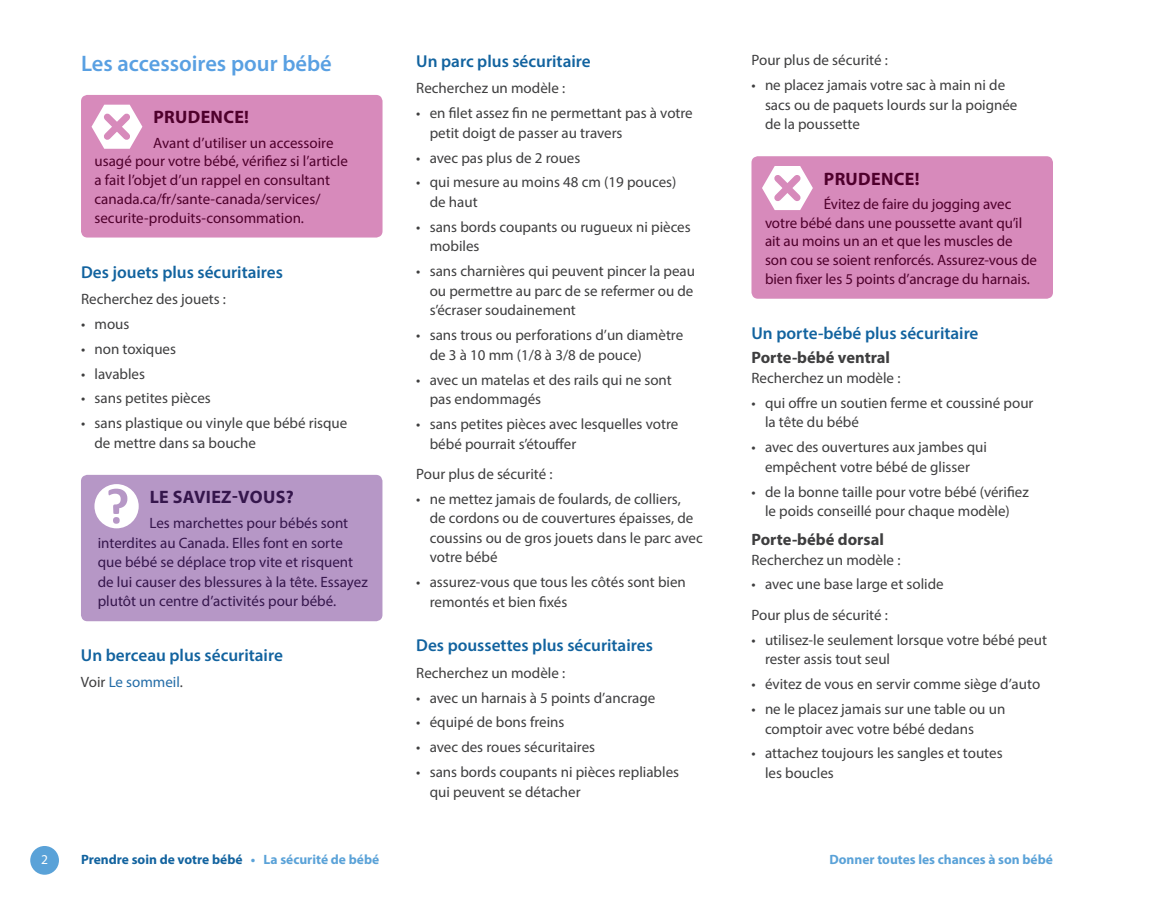
<style>
.page{position:relative;width:1161px;height:905px;background:#fff}
.page>*{position:absolute;margin:0;border:0;box-sizing:border-box;transform-origin:0 0}
.t1{font:600 22.5px "Myriad Pro";color:#59a0e2}
.t2{font:700 18px "Myriad Pro";letter-spacing:.02em;color:#4f002c}
.t3{font:700 18px "Myriad Pro";letter-spacing:.02em;color:#35164c}
.t4{font:600 17.25px "Myriad Pro";color:#12639f}
.t5{font:700 16.5px "Myriad Pro";color:#3e3e3f}
.t6{font:15px/19.5px "Myriad Pro";color:#3e3e3f}
.t7{font:15px/18.8px "Myriad Pro";letter-spacing:-.005em;color:#4f002c}
.t8{font:15px/19.5px "Myriad Pro";color:#35164c}
.t9{font:15px "Myriad Pro";color:#236ca7}
.t10{font:700 13.5px "Myriad Pro";color:#12639f}
.t11{font:700 13.5px "Myriad Pro";color:#5aa2d8}
.t12{font:13.5px "Myriad Pro";color:#fff}
.s1{color:#3e3e3f}
.s2{color:#5aa2d8}
</style>
<div class="page">
<div style="left:30px;top:846px;width:29px;height:28px;background:#5aa2d8;border-radius:50%"></div>
<div style="left:751px;top:156px;width:302px;height:143px;background:#d78abb;border-radius:6px"></div>
<svg style="left:762px;top:166px;width:51px;height:44px"></svg>
<div style="left:81px;top:475px;width:301px;height:146px;background:#b697c6;border-radius:6px"></div>
<div style="left:94px;top:484px;width:45px;height:44px;background:#fff;border-radius:50%"></div>
<div style="left:113px;top:517px;width:7px;height:6px;background:#b697c6;border-radius:50%"></div>
<svg style="left:108px;top:488px;width:19px;height:26px"></svg>
<div style="left:81px;top:95px;width:302px;height:142px;background:#d78abb;border-radius:6px"></div>
<svg style="left:92px;top:105px;width:50px;height:44px"></svg>
<h1 class="t1" style="left:81px;top:49px;width:252px">Les accessoires pour bébé</h1>
<p class="t2" style="left:153px;top:106px;width:97px">PRUDENCE!</p>
<p class="t7" style="left:95px;top:133px;width:255px;text-indent:59px">Avant d’utiliser un accessoire usagé pour votre bébé, vérifiez si l’article a fait l’objet d’un rappel en consultant canada.ca/fr/sante-canada/services/ securite-produits-consommation.</p>
<p class="t4" style="left:81px;top:261px;width:203px">Des jouets plus sécuritaires</p>
<p class="t6" style="left:81px;top:289px;width:147px">Recherchez des jouets :</p>
<p class="t6" style="left:81px;top:313px;width:50px">• mous</p>
<p class="t6" style="left:81px;top:338px;width:97px">• non toxiques</p>
<p class="t6" style="left:81px;top:363px;width:66px">• lavables</p>
<p class="t6" style="left:81px;top:388px;width:131px">• sans petites pièces</p>
<p class="t6" style="left:95px;top:413px;width:254px;text-indent:-14px">• sans plastique ou vinyle que bébé risque de mettre dans sa bouche</p>
<p class="t3" style="left:150px;top:485px;width:145px">LE SAVIEZ-VOUS?</p>
<p class="t8" style="left:98px;top:513px;width:272px;text-indent:52px">Les marchettes pour bébés sont interdites au Canada. Elles font en sorte que bébé se déplace trop vite et risquent de lui causer des blessures à la tête. Essayez plutôt un centre d’activités pour bébé.</p>
<p class="t4" style="left:81px;top:644px;width:203px">Un berceau plus sécuritaire</p>
<p class="t9" style="left:81px;top:673px;width:103px"><span class="s1">Voir</span> Le sommeil<span class="s1">.</span></p>
<p class="t4" style="left:416px;top:50px;width:176px">Un parc plus sécuritaire</p>
<p class="t6" style="left:416px;top:78px;width:150px">Recherchez un modèle :</p>
<p class="t6" style="left:430px;top:103px;width:265px;text-indent:-14px">• en filet assez fin ne permettant pas à votre petit doigt de passer au travers</p>
<p class="t6" style="left:416px;top:147px;width:166px">• avec pas plus de 2 roues</p>
<p class="t6" style="left:430px;top:172px;width:248px;text-indent:-14px">• qui mesure au moins 48 cm (19 pouces) de haut</p>
<p class="t6" style="left:430px;top:217px;width:263px;text-indent:-14px">• sans bords coupants ou rugueux ni pièces mobiles</p>
<p class="t6" style="left:430px;top:261px;width:267px;text-align:justify;text-indent:-14px">• sans charnières qui peuvent pincer la peau ou permettre au parc de se refermer ou de s’écraser soudainement</p>
<p class="t6" style="left:430px;top:325px;width:255px;text-indent:-14px">• sans trous ou perforations d’un diamètre de 3 à 10 mm (1/8 à 3/8 de pouce)</p>
<p class="t6" style="left:430px;top:369px;width:244px;text-indent:-14px">• avec un matelas et des rails qui ne sont pas endommagés</p>
<p class="t6" style="left:430px;top:414px;width:250px;text-indent:-14px">• sans petites pièces avec lesquelles votre bébé pourrait s’étouffer</p>
<p class="t6" style="left:416px;top:464px;width:138px">Pour plus de sécurité :</p>
<p class="t6" style="left:430px;top:489px;width:275px;text-indent:-14px">• ne mettez jamais de foulards, de colliers,<br>de cordons ou de couvertures épaisses, de coussins ou de gros jouets dans le parc avec votre bébé</p>
<p class="t6" style="left:430px;top:572px;width:258px;text-indent:-14px">• assurez‑vous que tous les côtés sont bien remontés et bien fixés</p>
<p class="t4" style="left:416px;top:634px;width:238px">Des poussettes plus sécuritaires</p>
<p class="t6" style="left:416px;top:662px;width:150px">Recherchez un modèle :</p>
<p class="t6" style="left:416px;top:687px;width:241px">• avec un harnais à 5 points d’ancrage</p>
<p class="t6" style="left:416px;top:712px;width:150px">• équipé de bons freins</p>
<p class="t6" style="left:416px;top:737px;width:180px">• avec des roues sécuritaires</p>
<p class="t6" style="left:430px;top:762px;width:251px;text-indent:-14px">• sans bords coupants ni pièces repliables qui peuvent se détacher</p>
<p class="t6" style="left:752px;top:50px;width:138px">Pour plus de sécurité :</p>
<p class="t6" style="left:765px;top:75px;width:254px;text-indent:-14px">• ne placez jamais votre sac à main ni de sacs ou de paquets lourds sur la poignée de la poussette</p>
<p class="t2" style="left:824px;top:167px;width:97px">PRUDENCE!</p>
<p class="t7" style="left:765px;top:194px;width:274px;text-indent:59px">Évitez de faire du jogging avec votre bébé dans une poussette avant qu’il ait au moins un an et que les muscles de son cou se soient renforcés. Assurez-vous de bien fixer les 5 points d’ancrage du harnais.</p>
<p class="t4" style="left:752px;top:322px;width:229px">Un porte-bébé plus sécuritaire</p>
<p class="t5" style="left:752px;top:347px;width:140px">Porte-bébé ventral</p>
<p class="t6" style="left:752px;top:368px;width:150px">Recherchez un modèle :</p>
<p class="t6" style="left:765px;top:393px;width:270px;text-indent:-14px">• qui offre un soutien ferme et coussiné pour la tête du bébé</p>
<p class="t6" style="left:752px;top:437px;width:237px;text-align:center">• avec des ouvertures aux jambes qui empêchent votre bébé de glisser</p>
<p class="t6" style="left:752px;top:481px;width:279px;text-align:center">• de la bonne taille pour votre bébé (vérifiez le poids conseillé pour chaque modèle)</p>
<p class="t5" style="left:752px;top:528px;width:134px">Porte-bébé dorsal</p>
<p class="t6" style="left:752px;top:549px;width:150px">Recherchez un modèle :</p>
<p class="t6" style="left:752px;top:569px;width:194px;line-height:30.3px">• avec une base large et solide<br>Pour plus de sécurité :</p>
<p class="t6" style="left:765px;top:629px;width:284px;text-indent:-14px">• utilisez-le seulement lorsque votre bébé peut rester assis tout seul</p>
<p class="t6" style="left:752px;top:674px;width:290px">• évitez de vous en servir comme siège d’auto</p>
<p class="t6" style="left:765px;top:699px;width:242px;text-indent:-14px">• ne le placez jamais sur une table ou un comptoir avec votre bébé dedans</p>
<p class="t6" style="left:765px;top:743px;width:239px;text-indent:-14px">• attachez toujours les sangles et toutes les boucles</p>
<p class="t12" style="left:41px;top:851px;width:8px">2</p>
<p class="t10" style="left:81px;top:851px;width:300px">Prendre soin de votre bébé <span class="s2">• La sécurité de bébé</span></p>
<p class="t11" style="left:829px;top:851px;width:225px">Donner toutes les chances à son bébé</p>
</div>
